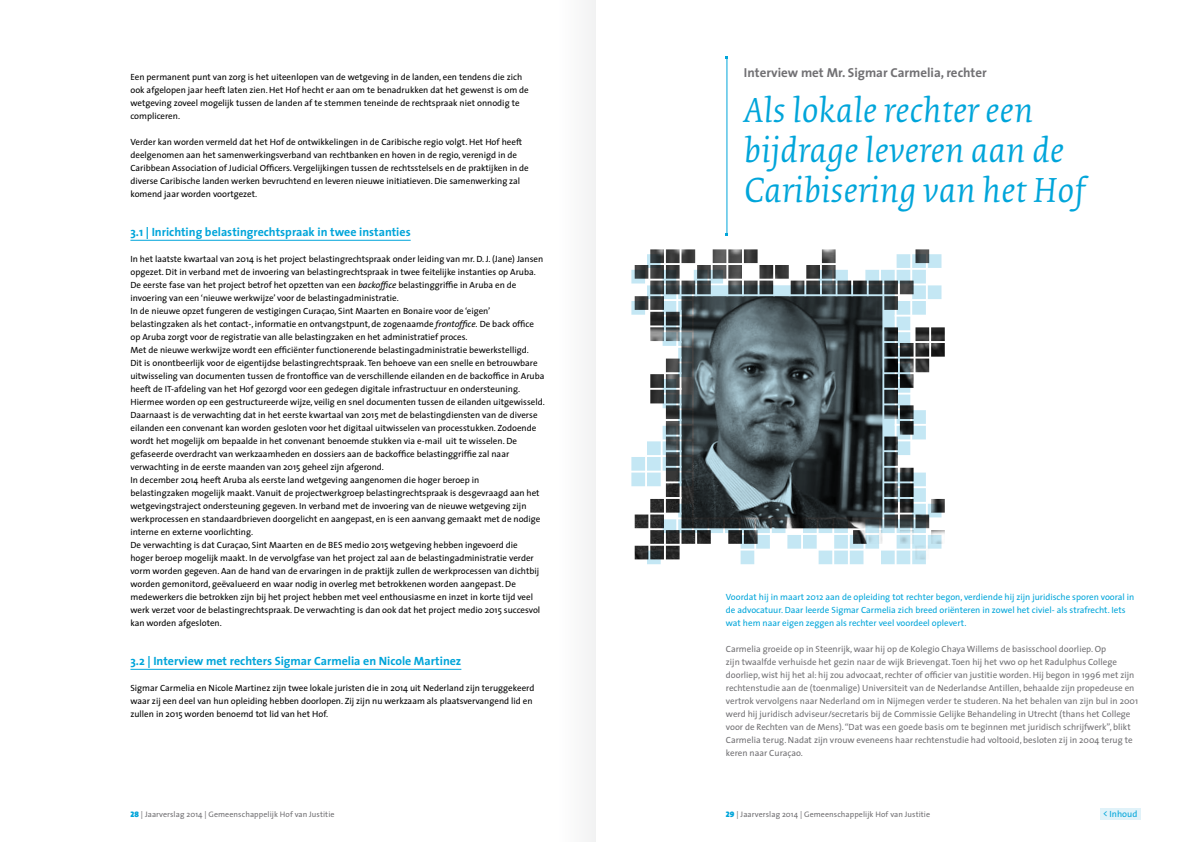
<style>
.page{position:relative;width:1191px;height:842px;background:#fff}
.page>*{position:absolute;margin:0;border:0;box-sizing:border-box;transform-origin:0 0}
.t1{font:36px/40px "Collis Italic Bib";color:#00a5da}
.t2{font:700 13px "The Sans";color:#717073}
.t3{font:700 12px "The Sans";color:#00a5da}
.t4{font:9px/13px "The Sans";color:#000}
.t5{font:9px/13px "The Sans";color:#717073}
.t6{font:9px/13px "The Sans";color:#00a5da}
.t7{font:8px "The Sans";letter-spacing:.01em;color:#717073}
.s1{font-style:italic}
.s2{font-family:"The Sans Black Caps";color:#00a5da}
</style>
<div class="page">
<div style="left:547px;top:0;width:48px;height:842px;background:#fafafa"></div>
<div style="left:1099px;top:808px;width:41px;height:11px;background:#e0f2f9"></div>
<hr style="left:130px;top:240px;width:281px;height:1px;background:#00a5da">
<hr style="left:130px;top:669px;width:331px;height:1px;background:#00a5da">
<img style="left:650px;top:249px;width:294px;height:269px">
<svg style="left:631px;top:254px;width:310px;height:310px"></svg>
<hr style="left:726px;top:58px;width:1px;height:176px;background:#00a5da">
<p class="t4" style="left:130px;top:71px;width:400px">Een permanent punt van zorg is het uiteenlopen van de wetgeving in de landen, een tendens die zich ook afgelopen jaar heeft laten zien. Het Hof hecht er aan om te benadrukken dat het gewenst is om de wetgeving zoveel mogelijk tussen de landen af te stemmen teneinde de rechtspraak niet onnodig te compliceren.</p>
<p class="t4" style="left:130px;top:136px;width:400px">Verder kan worden vermeld dat het Hof de ontwikkelingen in de Caribische regio volgt. Het Hof heeft deelgenomen aan het samenwerkingsverband van rechtbanken en hoven in de regio, verenigd in de Caribbean Association of Judicial Officers. Vergelijkingen tussen de rechtsstelsels en de praktijken in de diverse Caribische landen werken bevruchtend en leveren nieuwe initiatieven. Die samenwerking zal komend jaar worden voortgezet.</p>
<h3 class="t3" style="left:130px;top:222px;width:282px">3.1 | Inrichting belastingrechtspraak in twee instanties</h3>
<p class="t4" style="left:130px;top:253px;width:416px">In het laatste kwartaal van 2014 is het project belastingrechtspraak onder leiding van mr. D. J. (Jane) Jansen opgezet. Dit in verband met de invoering van belastingrechtspraak in twee feitelijke instanties op Aruba.<br>De eerste fase van het project betrof het opzetten van een <span class="s1">backoffice</span> belastinggriffie in Aruba en de invoering van een ‘nieuwe werkwijze’ voor de belastingadministratie.<br>In de nieuwe opzet fungeren de vestigingen Curaçao, Sint Maarten en Bonaire voor de ‘eigen’ belastingzaken als het contact-, informatie en ontvangstpunt, de zogenaamde <span class="s1">frontoffice.</span> De back office op Aruba zorgt voor de registratie van alle belastingzaken en het administratief proces.<br>Met de nieuwe werkwijze wordt een efficiënter functionerende belastingadministratie bewerkstelligd.<br>Dit is onontbeerlijk voor de eigentijdse belastingrechtspraak. Ten behoeve van een snelle en betrouwbare uitwisseling van documenten tussen de frontoffice van de verschillende eilanden en de backoffice in Aruba heeft de IT-afdeling van het Hof gezorgd voor een gedegen digitale infrastructuur en ondersteuning.<br>Hiermee worden op een gestructureerde wijze, veilig en snel documenten tussen de eilanden uitgewisseld.<br>Daarnaast is de verwachting dat in het eerste kwartaal van 2015 met de belastingdiensten van de diverse eilanden een convenant kan worden gesloten voor het digitaal uitwisselen van processtukken. Zodoende wordt het mogelijk om bepaalde in het convenant benoemde stukken via e-mail uit te wisselen. De gefaseerde overdracht van werkzaamheden en dossiers aan de backoffice belastinggriffie zal naar verwachting in de eerste maanden van 2015 geheel zijn afgerond.<br>In december 2014 heeft Aruba als eerste land wetgeving aangenomen die hoger beroep in<br>belastingzaken mogelijk maakt. Vanuit de projectwerkgroep belastingrechtspraak is desgevraagd aan het wetgevingstraject ondersteuning gegeven. In verband met de invoering van de nieuwe wetgeving zijn werkprocessen en standaardbrieven doorgelicht en aangepast, en is een aanvang gemaakt met de nodige interne en externe voorlichting.<br>De verwachting is dat Curaçao, Sint Maarten en de BES medio 2015 wetgeving hebben ingevoerd die<br>hoger beroep mogelijk maakt. In de vervolgfase van het project zal aan de belastingadministratie verder vorm worden gegeven. Aan de hand van de ervaringen in de praktijk zullen de werkprocessen van dichtbij worden gemonitord, geëvalueerd en waar nodig in overleg met betrokkenen worden aangepast. De medewerkers die betrokken zijn bij het project hebben met veel enthousiasme en inzet in korte tijd veel werk verzet voor de belastingrechtspraak. De verwachting is dan ook dat het project medio 2015 succesvol kan worden afgesloten.</p>
<h3 class="t3" style="left:130px;top:651px;width:332px">3.2 | Interview met rechters Sigmar Carmelia en Nicole Martinez</h3>
<p class="t4" style="left:130px;top:682px;width:405px">Sigmar Carmelia en Nicole Martinez zijn twee lokale juristen die in 2014 uit Nederland zijn teruggekeerd waar zij een deel van hun opleiding hebben doorlopen. Zij zijn nu werkzaam als plaatsvervangend lid en zullen in 2015 worden benoemd tot lid van het Hof.</p>
<h2 class="t2" style="left:744px;top:62px;width:244px">Interview met Mr. Sigmar Carmelia, rechter</h2>
<h1 class="t1" style="left:744px;top:93px;width:343px">Als lokale rechter een bijdrage leveren aan de<br>Caribisering van het Hof</h1>
<p class="t6" style="left:726px;top:591px;width:410px">Voordat hij in maart 2012 aan de opleiding tot rechter begon, verdiende hij zijn juridische sporen vooral in de advocatuur. Daar leerde Sigmar Carmelia zich breed oriënteren in zowel het civiel- als strafrecht. Iets wat hem naar eigen zeggen als rechter veel voordeel oplevert.</p>
<p class="t5" style="left:726px;top:643px;width:414px">Carmelia groeide op in Steenrijk, waar hij op de Kolegio Chaya Willems de basisschool doorliep. Op<br>zijn twaalfde verhuisde het gezin naar de wijk Brievengat. Toen hij het vwo op het Radulphus College doorliep, wist hij het al: hij zou advocaat, rechter of officier van justitie worden. Hij begon in 1996 met zijn rechtenstudie aan de (toenmalige) Universiteit van de Nederlandse Antillen, behaalde zijn propedeuse en vertrok vervolgens naar Nederland om in Nijmegen verder te studeren. Na het behalen van zijn bul in 2001 werd hij juridisch adviseur/secretaris bij de Commissie Gelijke Behandeling in Utrecht (thans het College voor de Rechten van de Mens). “Dat was een goede basis om te beginnen met juridisch schrijfwerk”, blikt Carmelia terug. Nadat zijn vrouw eveneens haar rechtenstudie had voltooid, besloten zij in 2004 terug te keren naar Curaçao.</p>
<p class="t7" style="left:130px;top:807px;width:206px"><span class="s2">28</span> | Jaarverslag 2014 | Gemeenschappelijk Hof van Justitie</p>
<p class="t7" style="left:726px;top:807px;width:206px"><span class="s2">29</span> | Jaarverslag 2014 | Gemeenschappelijk Hof van Justitie</p>
<p class="t6" style="left:1103px;top:807px;width:36px">&lt; Inhoud</p>
</div>
